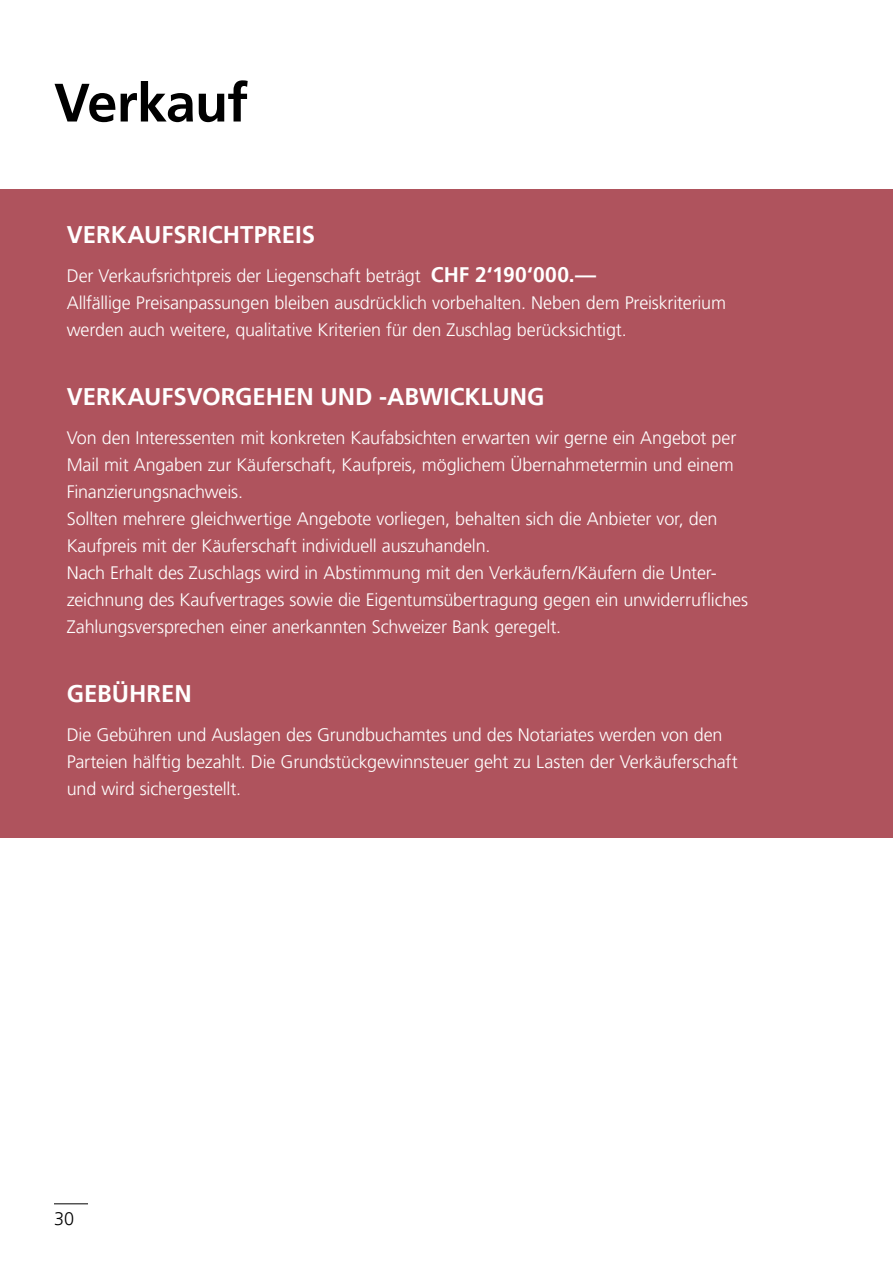
<style>
.page{position:relative;width:893px;height:1263px;background:#fff}
.page>*{position:absolute;margin:0;border:0;box-sizing:border-box;transform-origin:0 0}
.t1{font:700 54px "Frutiger LT Pro";letter-spacing:-.015em;color:#000}
.t2{font:700 24px "Frutiger LT Pro";color:#fff}
.t3{font:300 18px/27px "Frutiger LT Pro";letter-spacing:-.01em;color:#fff}
.t4{font:300 18px "Frutiger LT Pro";color:#000}
.s1{font-weight:700;font-size:21px}
</style>
<div class="page">
<hr style="left:54px;top:1203px;width:34px;height:1px;background:#000">
<div style="left:0;top:189px;width:893px;height:648px;background:#af535d"></div>
<h1 class="t1" style="left:54px;top:71px;width:196px">Verkauf</h1>
<h2 class="t2" style="left:67px;top:220px;width:250px">VERKAUFSRICHTPREIS</h2>
<p class="t3" style="left:67px;top:262px;width:661px">Der Verkaufsrichtpreis der Liegenschaft beträgt <span class="s1">CHF 2‘190‘000.—<br></span>Allfällige Preisanpassungen bleiben ausdrücklich vorbehalten. Neben dem Preiskriterium werden auch weitere, qualitative Kriterien für den Zuschlag berücksichtigt.</p>
<h2 class="t2" style="left:67px;top:382px;width:479px">VERKAUFSVORGEHEN UND -ABWICKLUNG</h2>
<p class="t3" style="left:67px;top:424px;width:683px">Von den Interessenten mit konkreten Kaufabsichten erwarten wir gerne ein Angebot per Mail mit Angaben zur Käuferschaft, Kaufpreis, möglichem Übernahmetermin und einem Finanzierungsnachweis.<br>Sollten mehrere gleichwertige Angebote vorliegen, behalten sich die Anbieter vor, den Kaufpreis mit der Käuferschaft individuell auszuhandeln.<br>Nach Erhalt des Zuschlags wird in Abstimmung mit den Verkäufern/Käufern die Unter&shy;zeichnung des Kaufvertrages sowie die Eigentumsübertragung gegen ein unwiderrufliches Zahlungsversprechen einer anerkannten Schweizer Bank geregelt.</p>
<h2 class="t2" style="left:67px;top:679px;width:127px">GEBÜHREN</h2>
<p class="t3" style="left:67px;top:721px;width:672px">Die Gebühren und Auslagen des Grundbuchamtes und des Notariates werden von den<br>Parteien hälftig bezahlt. Die Grundstückgewinnsteuer geht zu Lasten der Verkäuferschaft und wird sichergestellt.</p>
<p class="t4" style="left:54px;top:1209px;width:22px">30</p>
</div>
